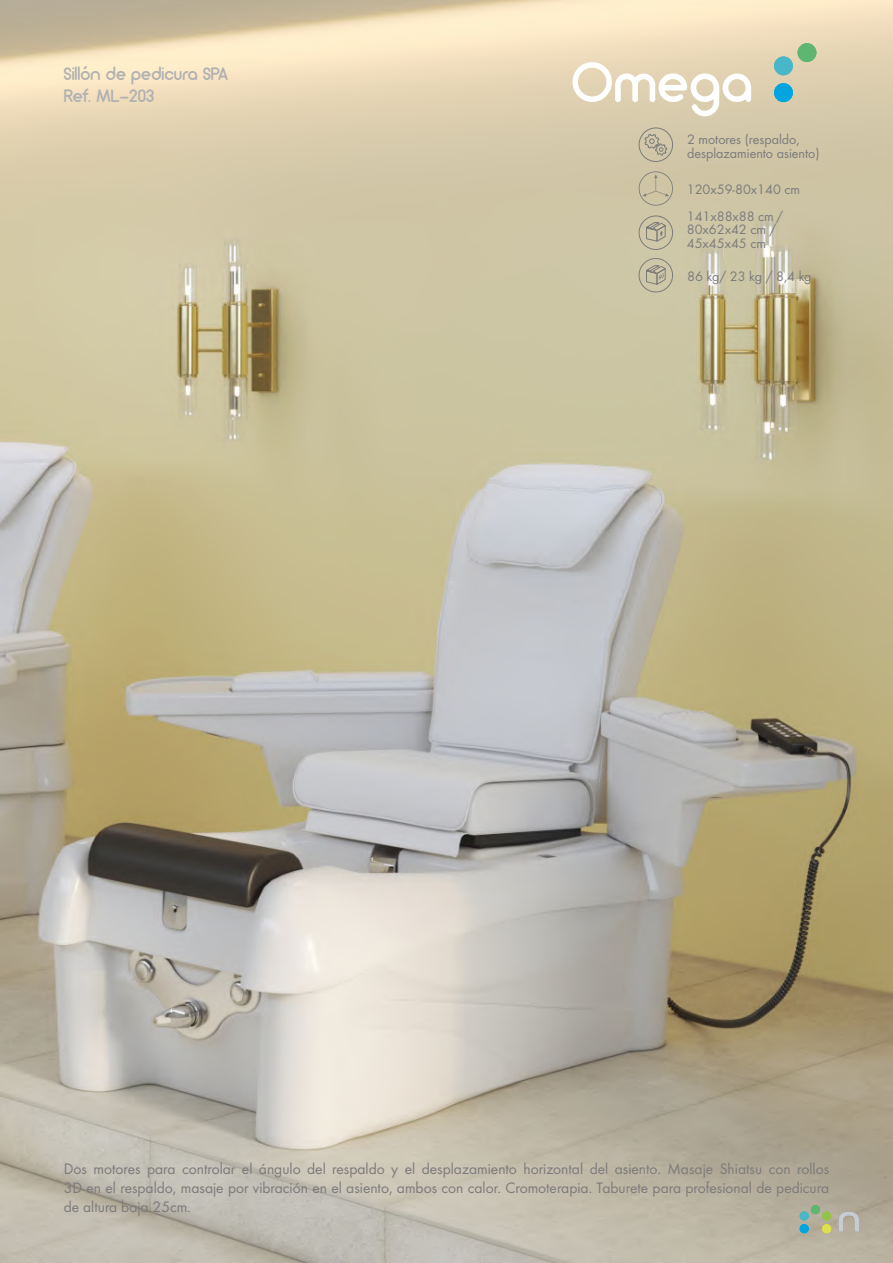
<style>
.page{position:relative;width:893px;height:1263px;background:#fff}
.page>*{position:absolute;margin:0;border:0;box-sizing:border-box;transform-origin:0 0}
.t1{font:57px "Arciform Sanscyr lat Regular";letter-spacing:.015em;color:#fff}
.t2{font:18px/21.6px "Arciform Sanscyr lat Regular";color:#b0b1b1}
.t3{font:15.75px/18.9px "Futura Boo";color:#7c7b7b;text-align:justify}
.t4{font:14.25px/13.5px "Futura Boo";color:#7c7b7b}
</style>
<div class="page">
<img style="left:0;top:0;width:893px;height:1263px">
<div style="left:797px;top:43px;width:19px;height:19px;background:#5fb670;border-radius:50%"></div>
<div style="left:774px;top:83px;width:19px;height:19px;background:#00a5df;border-radius:50%"></div>
<div style="left:774px;top:56px;width:19px;height:19px;background:#49b7c8;border-radius:50%"></div>
<div style="left:822px;top:1211px;width:9px;height:9px;background:#94c24a;border-radius:50%"></div>
<div style="left:822px;top:1224px;width:9px;height:9px;background:#dddf4b;border-radius:50%"></div>
<div style="left:811px;top:1205px;width:9px;height:9px;background:#5fb670;border-radius:50%"></div>
<div style="left:800px;top:1224px;width:9px;height:9px;background:#00a5df;border-radius:50%"></div>
<div style="left:800px;top:1211px;width:9px;height:9px;background:#49b7c8;border-radius:50%"></div>
<svg style="left:839px;top:1212px;width:20px;height:19px"></svg>
<svg style="left:638px;top:127px;width:35px;height:35px"></svg>
<div style="left:639px;top:216px;width:34px;height:34px;border:1px solid #7c7c7b;border-radius:50%"></div>
<svg style="left:644px;top:222px;width:23px;height:20px"></svg>
<div style="left:639px;top:258px;width:34px;height:34px;border:1px solid #7c7c7b;border-radius:50%"></div>
<svg style="left:644px;top:265px;width:23px;height:20px"></svg>
<svg style="left:639px;top:171px;width:34px;height:35px"></svg>
<p class="t2" style="left:64px;top:63px;width:166px">Sillón de pedicura SPA<br>Ref. ML-203</p>
<h1 class="t1" style="left:571px;top:46px;width:183px">Omega</h1>
<p class="t4" style="left:687px;top:132px;width:134px;line-height:14.2px">2 motores (respaldo, desplazamiento asiento)</p>
<p class="t4" style="left:687px;top:183px;width:115px">120x59-80x140 cm</p>
<p class="t4" style="left:687px;top:209px;width:98px">141x88x88 cm /<br>80x62x42 cm /<br>45x45x45 cm</p>
<p class="t4" style="left:687px;top:269px;width:126px">86 kg/ 23 kg / 8,4 kg</p>
<p class="t3" style="left:64px;top:1159px;width:767px">Dos motores para controlar el ángulo del respaldo y el desplazamiento horizontal del asiento. Masaje Shiatsu con rollos 3D en el respaldo, masaje por vibración en el asiento, ambos con calor. Cromoterapia. Taburete para profesional de pedicura de altura baja 25cm.</p>
</div>
